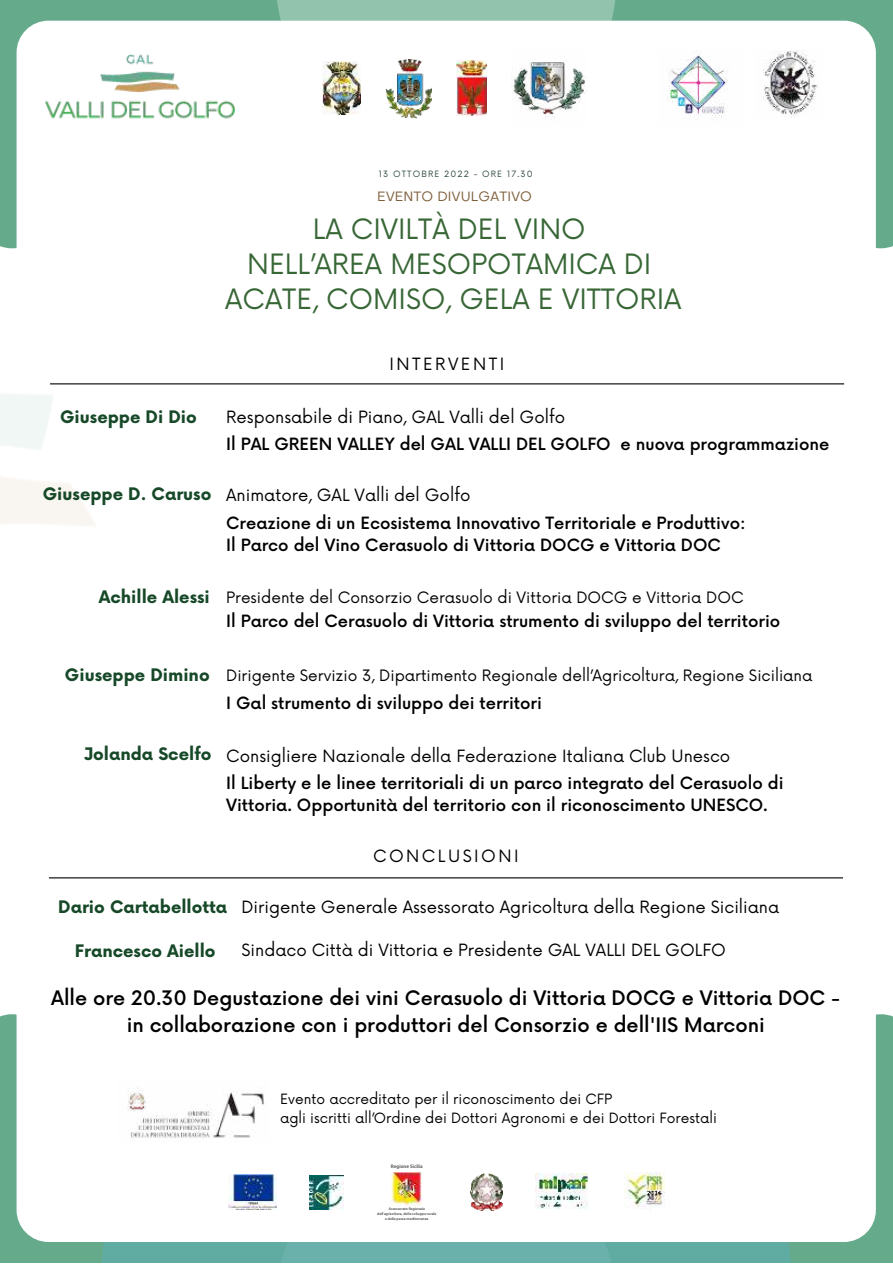
<style>
.page{position:relative;width:893px;height:1264px;background:#fff}
.page>*{position:absolute;margin:0;border:0;box-sizing:border-box;transform-origin:0 0}
.t1{font:27.3px/34.8px "Now";color:#386736;text-align:center}
.t2{font:500 19.5px/27px "Now";color:#000;text-align:center}
.t3{font:700 16.8px "Now";color:#174929}
.t4{font:500 16.5px/22.5px "Now";color:#000}
.t5{font:16.5px "Now";color:#000}
.t6{font:16.5px "Now";letter-spacing:.15em;color:#000}
.t7{font:15.3px "Now";color:#000}
.t8{font:13.8px/19px "Now";color:#000}
.t9{font:13.35px "Objective";color:#7d5e3a}
.t10{font:8.4px "Now";letter-spacing:.13em;color:#2c493c}
.t11{font:600 5.1px "Myriad Pro";color:#494949}
.t12{font:600 3.75px/4.9px "Myriad Pro";color:#494949;text-align:center}
.s1{font-weight:700;font-size:16.8px;color:#174929}
</style>
<div class="page">
<div style="left:0;top:0;width:892px;height:225px;background:#64aa8b"></div>
<svg style="left:0;top:181px;width:17px;height:67px"></svg>
<svg style="left:875px;top:181px;width:17px;height:67px"></svg>
<div style="left:0;top:1048px;width:892px;height:214px;background:#64aa8b"></div>
<svg style="left:0;top:1014px;width:17px;height:67px"></svg>
<svg style="left:875px;top:1014px;width:17px;height:67px"></svg>
<div style="left:101px;top:1241px;width:690px;height:21px;background:#61aca3"></div>
<div style="left:17px;top:21px;width:858px;height:1220px;background:#fff;border-radius:32px"></div>
<svg style="left:276px;top:0;width:340px;height:119px"></svg>
<img style="left:45px;top:54px;width:189px;height:65px">
<img style="left:385px;top:59px;width:47px;height:59px">
<img style="left:322px;top:61px;width:38px;height:54px">
<img style="left:511px;top:51px;width:75px;height:68px">
<img style="left:456px;top:61px;width:31px;height:55px">
<hr style="left:49px;top:877px;width:794px;height:1px;background:#000">
<img style="left:667px;top:50px;width:62px;height:70px">
<img style="left:763px;top:50px;width:55px;height:68px">
<hr style="left:50px;top:383px;width:794px;height:1px;background:#000">
<img style="left:228px;top:1174px;width:48px;height:35px">
<img style="left:309px;top:1175px;width:35px;height:34px">
<img style="left:535px;top:1173px;width:54px;height:36px">
<img style="left:470px;top:1173px;width:32px;height:37px">
<img style="left:624px;top:1172px;width:40px;height:39px">
<img style="left:391px;top:1172px;width:31px;height:33px">
<img style="left:127px;top:1087px;width:137px;height:52px">
<p class="t10" style="left:379px;top:167px;width:155px">13 OTTOBRE 2022 - ORE 17.30</p>
<p class="t9" style="left:377px;top:188px;width:156px">EVENTO DIVULGATIVO</p>
<h1 class="t1" style="left:225px;top:210px;width:457px">LA CIVILTÀ DEL VINO<br>NELL’AREA MESOPOTAMICA DI<br>ACATE, COMISO, GELA E VITTORIA</h1>
<p class="t6" style="left:389px;top:350px;width:116px">INTERVENTI</p>
<p class="t3" style="left:60px;top:404px;width:138px">Giuseppe Di Dio</p>
<p class="t5" style="left:226px;top:404px;width:340px">Responsabile di Piano, GAL Valli del Golfo</p>
<p class="t4" style="left:226px;top:432px;width:604px">Il PAL GREEN VALLEY del GAL VALLI DEL GOLFO e nuova programmazione</p>
<p class="t3" style="left:43px;top:481px;width:170px">Giuseppe D. Caruso</p>
<p class="t5" style="left:226px;top:481px;width:246px">Animatore, GAL Valli del Golfo</p>
<p class="t4" style="left:226px;top:510px;width:521px">Creazione di un Ecosistema Innovativo Territoriale e Produttivo:<br>Il Parco del Vino Cerasuolo di Vittoria DOCG e Vittoria DOC</p>
<p class="t3" style="left:99px;top:584px;width:112px">Achille Alessi</p>
<p class="t7" style="left:226px;top:585px;width:519px">Presidente del Consorzio Cerasuolo di Vittoria DOCG e Vittoria DOC</p>
<p class="t4" style="left:226px;top:609px;width:555px">Il Parco del Cerasuolo di Vittoria strumento di sviluppo del territorio</p>
<p class="t3" style="left:65px;top:662px;width:146px">Giuseppe Dimino</p>
<p class="t7" style="left:226px;top:663px;width:587px">Dirigente Servizio 3, Dipartimento Regionale dell’Agricoltura, Regione Siciliana</p>
<p class="t4" style="left:226px;top:691px;width:317px">I Gal strumento di sviluppo dei territori</p>
<p class="t3" style="left:84px;top:741px;width:129px">Jolanda Scelfo</p>
<p class="t5" style="left:226px;top:742px;width:505px">Consigliere Nazionale della Federazione Italiana Club Unesco</p>
<p class="t4" style="left:226px;top:770px;width:559px">Il Liberty e le linee territoriali di un parco integrato del Cerasuolo di<br>Vittoria. Opportunità del territorio con il riconoscimento UNESCO.</p>
<p class="t6" style="left:373px;top:843px;width:147px">CONCLUSIONI</p>
<p class="t5" style="left:58px;top:893px;width:722px"><span class="s1">Dario Cartabellotta</span> Dirigente Generale Assessorato Agricoltura della Regione Siciliana</p>
<p class="t3" style="left:75px;top:938px;width:142px">Francesco Aiello</p>
<p class="t5" style="left:241px;top:936px;width:486px">Sindaco Città di Vittoria e Presidente GAL VALLI DEL GOLFO</p>
<p class="t2" style="left:51px;top:983px;width:790px">Alle ore 20.30 Degustazione dei vini Cerasuolo di Vittoria DOCG e Vittoria DOC - in collaborazione con i produttori del Consorzio e dell'IIS Marconi</p>
<p class="t8" style="left:280px;top:1088px;width:438px">Evento accreditato per il riconoscimento dei CFP<br>agli iscritti all’Ordine dei Dottori Agronomi e dei Dottori Forestali</p>
<p class="t11" style="left:391px;top:1162px;width:33px">Regione Sicilia</p>
<p class="t12" style="left:377px;top:1205px;width:61px">Assessorato Regionale dell'agricoltura, dello sviluppo rurale e della pesca mediterranea</p>
</div>
